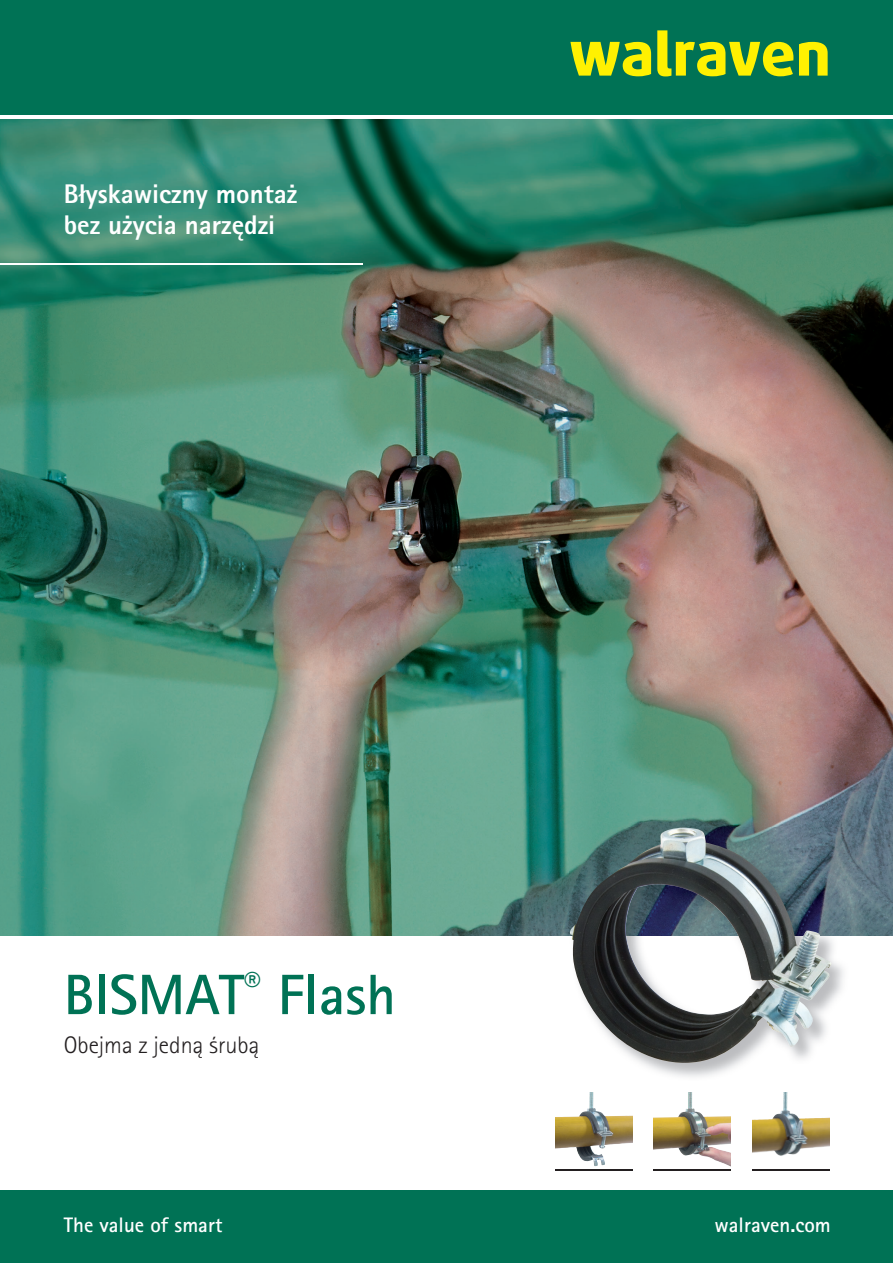
<style>
.page{position:relative;width:893px;height:1263px;background:#fff}
.page>*{position:absolute;margin:0;border:0;box-sizing:border-box;transform-origin:0 0}
.t1{font:700 57px "Rotis Sans Serif Pro Cyr";color:#007255}
.t2{font:800 27px/31.5px "Rotis Sans Serif Std";color:#fff}
.t3{font:300 24px "Rotis Sans Serif Std";color:#231f20}
.t4{font:700 21px "Rotis Sans Serif Std";color:#fff}
.t5{font:700 21px "Rotis Sans Serif Pro Cyr";color:#fff}
</style>
<div class="page">
<img style="left:0;top:119px;width:893px;height:817px">
<div style="left:0;top:1189px;width:893px;height:74px;background:#007255"></div>
<div style="left:0;top:936px;width:893px;height:254px;background:#fff"></div>
<div style="left:0;top:0;width:893px;height:117px;background:#007255"></div>
<img style="left:641px;top:827px;width:208px;height:250px">
<img style="left:569px;top:827px;width:263px;height:236px">
<img style="left:590px;top:1092px;width:42px;height:24px">
<img style="left:678px;top:1092px;width:25px;height:25px">
<img style="left:787px;top:1092px;width:42px;height:57px">
<svg style="left:799px;top:42px;width:29px;height:34px"></svg>
<svg style="left:657px;top:30px;width:136px;height:46px"></svg>
<svg style="left:570px;top:42px;width:81px;height:34px"></svg>
<hr style="left:0;top:115px;width:893px;height:3px;background:#fff">
<hr style="left:752px;top:1169px;width:77px;height:1px;background:#231f20">
<hr style="left:654px;top:1169px;width:77px;height:1px;background:#231f20">
<hr style="left:555px;top:1169px;width:77px;height:1px;background:#231f20">
<hr style="left:0;top:263px;width:362px;height:2px;background:#fff">
<p class="t2" style="left:64px;top:181px;width:235px">Błyskawiczny montaż bez użycia narzędzi</p>
<h1 class="t1" style="left:64px;top:975px;width:334px">BISMAT<sup>®</sup> Flash</h1>
<p class="t3" style="left:64px;top:1036px;width:197px">Obejma z jedną śrubą</p>
<p class="t4" style="left:64px;top:1217px;width:160px">The value of smart</p>
<p class="t5" style="left:714px;top:1218px;width:118px">walraven.com</p>
</div>
